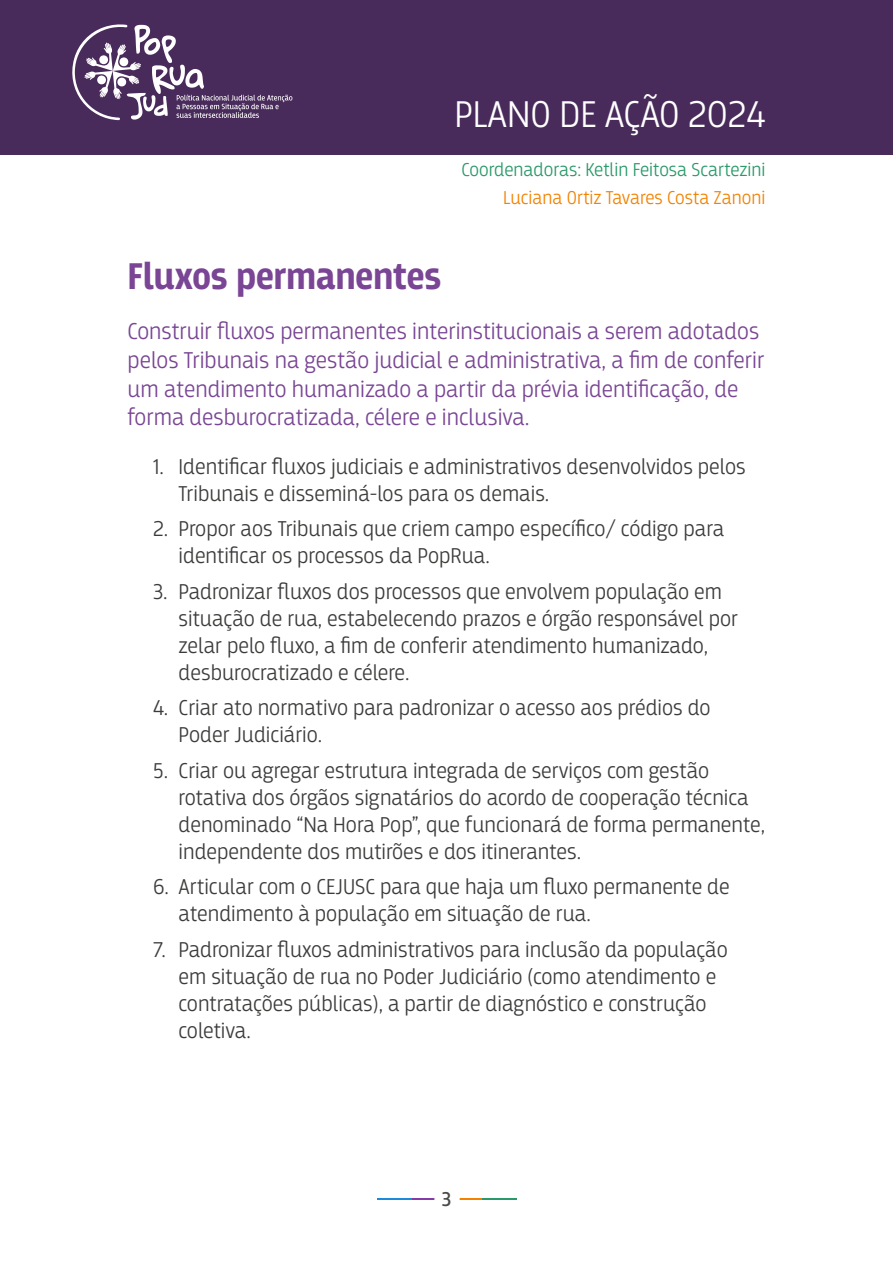
<style>
.page{position:relative;width:893px;height:1263px;background:#fff}
.page>*{position:absolute;margin:0;border:0;box-sizing:border-box;transform-origin:0 0}
.t1{font:700 39px "Breakers";color:#794594}
.t2{font:300 39px "Breakers";color:#fff}
.t3{font:300 24px/28.8px "Breakers";color:#794594}
.t4{font:300 22.5px/27px "Breakers";color:#3c3c3b}
.t5{font:21px "Breakers";color:#4a4a49}
.t6{font:300 19.5px "Breakers";color:#299969}
.t7{font:300 19.5px "Breakers";color:#f28200}
</style>
<div class="page">
<div style="left:0;top:0;width:893px;height:155px;background:#492b5b"></div>
<svg style="left:72px;top:24px;width:220px;height:96px"></svg>
<hr style="left:377px;top:1198px;width:35px;height:2px;background:#1c8adb">
<hr style="left:412px;top:1198px;width:35px;height:2px;background:#853ba6">
<hr style="left:447px;top:1198px;width:35px;height:2px;background:#f28200">
<hr style="left:482px;top:1198px;width:35px;height:2px;background:#299969">
<div style="left:434px;top:1186px;width:26px;height:26px;background:#fff;border-radius:50%"></div>
<h1 class="t2" style="left:455px;top:92px;width:312px">PLANO DE AÇÃO 2024</h1>
<p class="t6" style="left:462px;top:158px;width:305px">Coordenadoras: Ketlin Feitosa Scartezini</p>
<p class="t7" style="left:503px;top:186px;width:264px">Luciana Ortiz Tavares Costa Zanoni</p>
<h1 class="t1" style="left:128px;top:253px;width:315px">Fluxos permanentes</h1>
<p class="t3" style="left:128px;top:317px;width:638px">Construir fluxos permanentes interinstitucionais a serem adotados pelos Tribunais na gestão judicial e administrativa, a fim de conferir um atendimento humanizado a partir da prévia identificação, de forma desburocratizada, célere e inclusiva.</p>
<p class="t4" style="left:179px;top:453px;width:569px;text-indent:-26px">1. Identificar fluxos judiciais e administrativos desenvolvidos pelos<br>Tribunais e disseminá-los para os demais.</p>
<p class="t4" style="left:179px;top:515px;width:547px;text-indent:-26px">2. Propor aos Tribunais que criem campo específico/ código para identificar os processos da PopRua.</p>
<p class="t4" style="left:179px;top:578px;width:561px;text-indent:-26px">3. Padronizar fluxos dos processos que envolvem população em situação de rua, estabelecendo prazos e órgão responsável por zelar pelo fluxo, a fim de conferir atendimento humanizado, desburocratizado e célere.</p>
<p class="t4" style="left:179px;top:694px;width:534px;text-indent:-26px">4. Criar ato normativo para padronizar o acesso aos prédios do<br>Poder Judiciário.</p>
<p class="t4" style="left:179px;top:757px;width:588px;text-indent:-26px">5. Criar ou agregar estrutura integrada de serviços com gestão rotativa dos órgãos signatários do acordo de cooperação técnica denominado “Na Hora Pop”, que funcionará de forma permanente, independente dos mutirões e dos itinerantes.</p>
<p class="t4" style="left:179px;top:873px;width:553px;text-indent:-26px">6. Articular com o CEJUSC para que haja um fluxo permanente de atendimento à população em situação de rua.</p>
<p class="t4" style="left:179px;top:936px;width:551px;text-indent:-26px">7. Padronizar fluxos administrativos para inclusão da população em situação de rua no Poder Judiciário (como atendimento e contratações públicas), a partir de diagnóstico e construção coletiva.</p>
<p class="t5" style="left:442px;top:1187px;width:11px">3</p>
</div>
